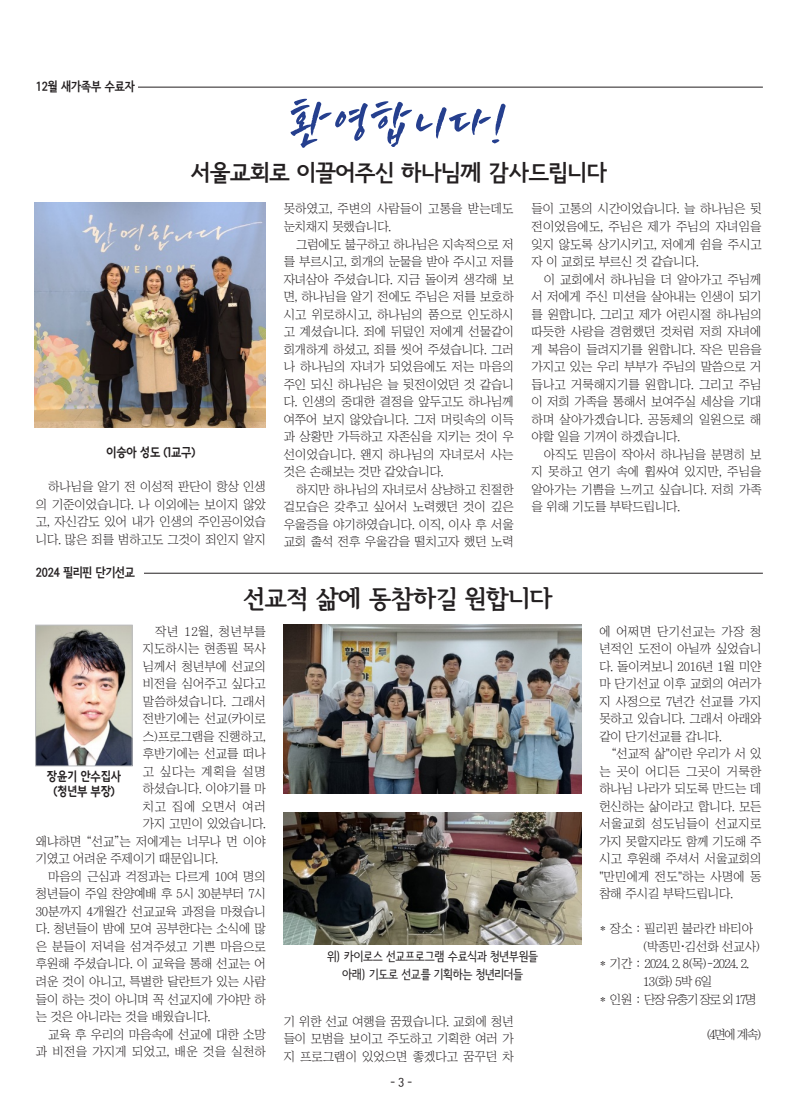
<style>
.page{position:relative;width:798px;height:1117px;background:#fff}
.page>*{position:absolute;margin:0;border:0;box-sizing:border-box;transform-origin:0 0}
.t1{font:50px "TT Ohneuleun B";letter-spacing:.05em;color:#253f8e}
.t2{font:25px "Seoul Hangang EB";letter-spacing:-.01em;color:#231f20}
.t3{font:22.5px "Seoul Namsan EB";letter-spacing:-.01em;color:#231f20}
.t4{font:12.5px/17.5px "Chosunilbo NM";letter-spacing:-.01em;color:#231f20;text-align:justify}
.t5{font:12.5px "Se N CM";letter-spacing:-.025em;color:#231f20}
.t6{font:12.5px/17.5px "Chosunilbo NM";letter-spacing:.01em;color:#231f20}
.t7{font:12.5px "Goyang Deogyang B";letter-spacing:-.025em;color:#231f20;scale:.9 1}
.t8{font:12.5px "Chosunilbo NM";letter-spacing:-.05em;color:#231f20}
.t9{font:12.5px "Se N CEB";letter-spacing:-.01em;color:#231f20}
.t10{font:12.5px "Chosunilbo NM";letter-spacing:-.1em;color:#231f20}
.t11{font:12.5px "Chosunilbo NM";letter-spacing:.045em;color:#231f20}
.s1{font-family:"Goyang Deogyang B"}
</style>
<div class="page">
<hr style="left:92px;top:87px;width:670px;height:1px;background:#231f20">
<div style="left:36px;top:78px;width:101px;height:15px;background:#fff"></div>
<hr style="left:92px;top:572px;width:670px;height:1px;background:#231f20">
<div style="left:36px;top:563px;width:107px;height:16px;background:#fff"></div>
<img style="left:34px;top:203px;width:232px;height:225px">
<img style="left:37px;top:626px;width:93px;height:138px">
<div style="left:35px;top:624px;width:97px;height:142px;border:1px solid #bcbdc0"></div>
<img style="left:283px;top:624px;width:298px;height:169px">
<img style="left:283px;top:812px;width:298px;height:131px">
<p class="t9" style="left:36px;top:80px;width:100px">12월 새가족부 수료자</p>
<p class="t1" style="left:290px;top:97px;width:218px">환영합니다!</p>
<p class="t3" style="left:191px;top:161px;width:418px">서울교회로 이끌어주신 하나님께 감사드립니다</p>
<p class="t7" style="left:106px;top:445px;width:100px">이승아 성도 (1교구)</p>
<p class="t4" style="left:36px;top:478px;width:231px;text-indent:12px">하나님을 알기 전 이성적 판단이 항상 인생 의 기준이었습니다. 나 이외에는 보이지 않았 고, 자신감도 있어 내가 인생의 주인공이었습 니다. 많은 죄를 범하고도 그것이 죄인지 알지</p>
<p class="t9" style="left:36px;top:566px;width:100px">2024 필리핀 단기선교</p>
<p class="t6" style="left:283px;top:200px;width:231px">못하였고, 주변의 사람들이 고통을 받는데도 눈치채지 못했습니다.</p>
<p class="t4" style="left:283px;top:235px;width:231px;text-indent:12px">그럼에도 불구하고 하나님은 지속적으로 저 를 부르시고, 회개의 눈물을 받아 주시고 저를 자녀삼아 주셨습니다. 지금 돌이켜 생각해 보 면, 하나님을 알기 전에도 주님은 저를 보호하 시고 위로하시고, 하나님의 품으로 인도하시 고 계셨습니다. 죄에 뒤덮인 저에게 선물같이 회개하게 하셨고, 죄를 씻어 주셨습니다. 그러 나 하나님의 자녀가 되었음에도 저는 마음의 주인 되신 하나님은 늘 뒷전이었던 것 같습니 다. 인생의 중대한 결정을 앞두고도 하나님께 여쭈어 보지 않았습니다. 그저 머릿속의 이득 과 상황만 가득하고 자존심을 지키는 것이 우 선이었습니다. 왠지 하나님의 자녀로서 사는 것은 손해보는 것만 같았습니다.</p>
<p class="t4" style="left:283px;top:480px;width:231px;text-indent:12px">하지만 하나님의 자녀로서 상냥하고 친절한 겉모습은 갖추고 싶어서 노력했던 것이 깊은 우울증을 야기하였습니다. 이직, 이사 후 서울 교회 출석 전후 우울감을 떨치고자 했던 노력</p>
<p class="t4" style="left:531px;top:200px;width:231px">들이 고통의 시간이었습니다. 늘 하나님은 뒷 전이었음에도, 주님은 제가 주님의 자녀임을 잊지 않도록 상기시키고, 저에게 쉼을 주시고 자 이 교회로 부르신 것 같습니다.</p>
<p class="t4" style="left:531px;top:270px;width:231px;text-indent:12px">이 교회에서 하나님을 더 알아가고 주님께 서 저에게 주신 미션을 살아내는 인생이 되기 를 원합니다. 그리고 제가 어린시절 하나님의 따듯한 사랑을 경험했던 것처럼 저희 자녀에 게 복음이 들려지기를 원합니다. 작은 믿음을 가지고 있는 우리 부부가 주님의 말씀으로 거 듭나고 거룩해지기를 원합니다. 그리고 주님 이 저희 가족을 통해서 보여주실 세상을 기대 하며 살아가겠습니다. 공동체의 일원으로 해 야할 일을 기꺼이 하겠습니다.</p>
<p class="t4" style="left:531px;top:445px;width:231px;text-indent:12px">아직도 믿음이 작아서 하나님을 분명히 보 지 못하고 연기 속에 휩싸여 있지만, 주님을 알아가는 기쁨을 느끼고 싶습니다. 저희 가족 을 위해 기도를 부탁드립니다.</p>
<p class="t2" style="left:243px;top:585px;width:310px">선교적 삶에 동참하길 원합니다</p>
<p class="t11" style="left:155px;top:624px;width:112px">작년 12월, 청년부를</p>
<p class="t4" style="left:143px;top:639px;width:125px">지도하시는 현종필 목사</p>
<p class="t4" style="left:143px;top:657px;width:125px">님께서 청년부에 선교의</p>
<p class="t4" style="left:143px;top:674px;width:125px">비전을 심어주고 싶다고</p>
<p class="t6" style="left:143px;top:692px;width:125px">말씀하셨습니다. 그래서</p>
<p class="t4" style="left:143px;top:709px;width:124px">전반기에는 선교(카이로</p>
<p class="t4" style="left:143px;top:727px;width:124px">스)프로그램을 진행하고,</p>
<p class="t4" style="left:143px;top:744px;width:125px">후반기에는 선교를 떠나</p>
<p class="t4" style="left:143px;top:762px;width:124px">고 싶다는 계획을 설명</p>
<p class="t4" style="left:143px;top:779px;width:124px">하셨습니다. 이야기를 마</p>
<p class="t4" style="left:143px;top:797px;width:124px">치고 집에 오면서 여러</p>
<p class="t4" style="left:143px;top:814px;width:124px">가지 고민이 있었습니다.</p>
<p class="t4" style="left:36px;top:832px;width:231px">왜냐하면 “선교”는 저에게는 너무나 먼 이야</p>
<p class="t4" style="left:36px;top:849px;width:184px">기였고 어려운 주제이기 때문입니다.</p>
<p class="t4" style="left:36px;top:867px;width:231px;text-indent:12px">마음의 근심과 걱정과는 다르게 10여 명의 청년들이 주일 찬양예배 후 5시 30분부터 7시 30분까지 4개월간 선교교육 과정을 마쳤습니 다. 청년들이 밤에 모여 공부한다는 소식에 많 은 분들이 저녁을 섬겨주셨고 기쁜 마음으로 후원해 주셨습니다. 이 교육을 통해 선교는 어 려운 것이 아니고, 특별한 달란트가 있는 사람 들이 하는 것이 아니며 꼭 선교지에 가야만 하 는 것은 아니라는 것을 배웠습니다.</p>
<p class="t4" style="left:36px;top:1024px;width:231px;text-align:right">교육 후 우리의 마음속에 선교에 대한 소망 과 비전을 가지게 되었고, 배운 것을 실천하</p>
<p class="t7" style="left:47px;top:768px;width:84px">장윤기 안수집사</p>
<p class="t7" style="left:53px;top:783px;width:70px">(청년부 부장)</p>
<p class="t5" style="left:327px;top:950px;width:213px">위) 카이로스 선교프로그램 수료식과 청년부원들</p>
<p class="t5" style="left:342px;top:967px;width:183px">아래) 기도로 선교를 기획하는 청년리더들</p>
<p class="t4" style="left:283px;top:1012px;width:231px">기 위한 선교 여행을 꿈꿨습니다. 교회에 청년 들이 모범을 보이고 주도하고 기획한 여러 가 지 프로그램이 있었으면 좋겠다고 꿈꾸던 차</p>
<p class="t5" style="left:390px;top:1075px;width:23px">- 3 -</p>
<p class="t4" style="left:599px;top:622px;width:164px">에 어쩌면 단기선교는 가장 청 년적인 도전이 아닐까 싶었습니 다. 돌이켜보니 2016년 1월 미얀 마 단기선교 이후 교회의 여러가 지 사정으로 7년간 선교를 가지 못하고 있습니다. 그래서 아래와 같이 단기선교를 갑니다.</p>
<p class="t4" style="left:599px;top:744px;width:164px;text-indent:12px">“선교적 삶"이란 우리가 서 있 는 곳이 어디든 그곳이 거룩한 하나님 나라가 되도록 만드는 데 헌신하는 삶이라고 합니다. 모든 서울교회 성도님들이 선교지로 가지 못할지라도 함께 기도해 주 시고 후원해 주셔서 서울교회의 "만민에게 전도"하는 사명에 동 참해 주시길 부탁드립니다.</p>
<p class="t4" style="left:599px;top:919px;width:155px">* 장소 : 필리핀 불라칸 바티아</p>
<p class="t4" style="left:642px;top:937px;width:119px">(박종민<span class="s1">·</span>김선화 선교사)</p>
<p class="t8" style="left:599px;top:957px;width:151px">* 기간 : 2024. 2. 8(목)-2024. 2.</p>
<p class="t4" style="left:643px;top:972px;width:70px">13(화) 5박 6일</p>
<p class="t10" style="left:599px;top:992px;width:158px">* 인원 : 단장 유충기 장로 외 17명</p>
<p class="t4" style="left:706px;top:1024px;width:57px">(4면에 계속)</p>
</div>
